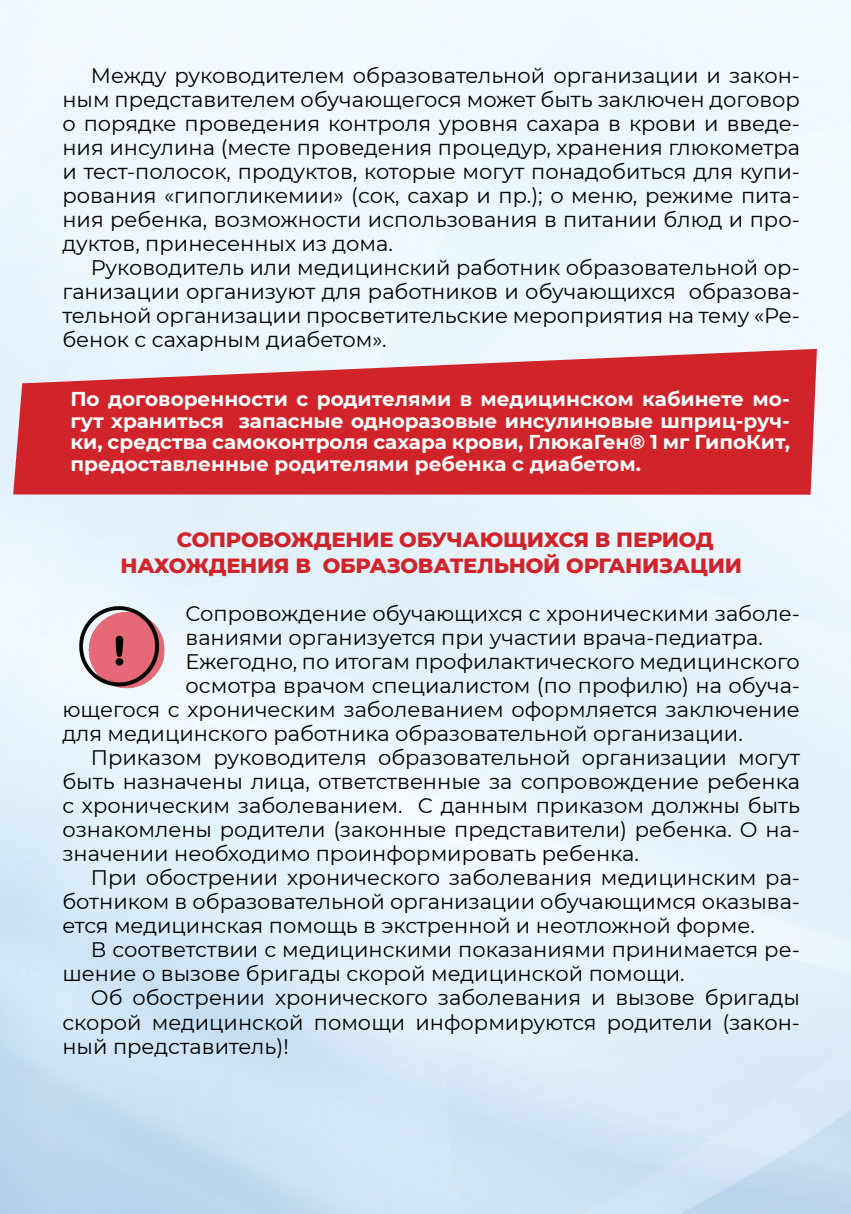
<style>
.page{position:relative;width:851px;height:1214px;background:#fff}
.page>*{position:absolute;margin:0;border:0;box-sizing:border-box;transform-origin:0 0}
.t1{font:21px/24px "Montserrat";color:#000;text-align:justify}
.t2{font:800 21px/26px "Montserrat";letter-spacing:-.01em;color:#d1232a}
.t3{font:700 20px/21.6px "Montserrat";color:#fff;text-align:justify}
</style>
<div class="page">
<img style="left:0;top:0;width:850px;height:1213px">
<svg style="left:13px;top:349px;width:803px;height:145px;background:#d43d44"></svg>
<img style="left:64px;top:604px;width:110px;height:85px">
<p class="t1" style="left:62px;top:62px;width:739px;text-indent:28px">Между руководителем образовательной организации и закон&shy;ным представителем обучающегося может быть заключен договор о порядке проведения контроля уровня сахара в крови и введе&shy;ния инсулина (месте проведения процедур, хранения глюкометра и тест-полосок, продуктов, которые могут понадобиться для купи&shy;рования «гипогликемии» (сок, сахар и пр.); о меню, режиме пита&shy;ния ребенка, возможности использования в питании блюд и про&shy;дуктов, принесенных из дома.</p>
<p class="t1" style="left:62px;top:255px;width:739px;text-indent:28px">Руководитель или медицинский работник образовательной ор&shy;ганизации организуют для работников и обучающихся образова&shy;тельной организации просветительские мероприятия на тему «Ре&shy;бенок с сахарным диабетом».</p>
<p class="t3" style="left:70px;top:387px;width:721px">По договоренности с родителями в медицинском кабинете мо&shy;гут храниться запасные одноразовые инсулиновые шприц-руч&shy;ки, средства самоконтроля сахара крови, ГлюкаГен® 1 мг ГипоКит, предоставленные родителями ребенка с диабетом.</p>
<p class="t2" style="left:120px;top:525px;width:623px;text-indent:56px">Сопровождение обучающихся в период нахождения в образовательной организации</p>
<p class="t1" style="left:185px;top:601px;width:615px">Сопровождение обучающихся с хроническими заболе-</p>
<p class="t1" style="left:185px;top:625px;width:578px">ваниями организуется при участии врача-педиатра.</p>
<p class="t1" style="left:185px;top:649px;width:615px">Ежегодно, по итогам профилактического медицинского</p>
<p class="t1" style="left:185px;top:673px;width:615px">осмотра врачом специалистом (по профилю) на обуча-</p>
<p class="t1" style="left:62px;top:697px;width:739px">ющегося с хроническим заболеванием оформляется заключение</p>
<p class="t1" style="left:62px;top:721px;width:682px">для медицинского работника образовательной организации.</p>
<p class="t1" style="left:91px;top:745px;width:710px">Приказом руководителя образовательной организации могут</p>
<p class="t1" style="left:62px;top:769px;width:739px">быть назначены лица, ответственные за сопровождение ребенка</p>
<p class="t1" style="left:62px;top:793px;width:739px">с хроническим заболеванием. С данным приказом должны быть</p>
<p class="t1" style="left:62px;top:817px;width:739px">ознакомлены родители (законные представители) ребенка. О на-</p>
<p class="t1" style="left:62px;top:841px;width:578px">значении необходимо проинформировать ребенка.</p>
<p class="t1" style="left:91px;top:865px;width:710px">При обострении хронического заболевания медицинским ра-</p>
<p class="t1" style="left:62px;top:889px;width:739px">ботником в образовательной организации обучающимся оказыва-</p>
<p class="t1" style="left:62px;top:913px;width:693px">ется медицинская помощь в экстренной и неотложной форме.</p>
<p class="t1" style="left:91px;top:937px;width:710px">В соответствии с медицинскими показаниями принимается ре-</p>
<p class="t1" style="left:62px;top:961px;width:623px">шение о вызове бригады скорой медицинской помощи.</p>
<p class="t1" style="left:91px;top:985px;width:710px">Об обострении хронического заболевания и вызове бригады</p>
<p class="t1" style="left:62px;top:1009px;width:739px">скорой медицинской помощи информируются родители (закон-</p>
<p class="t1" style="left:62px;top:1033px;width:228px">ный представитель)!</p>
</div>
